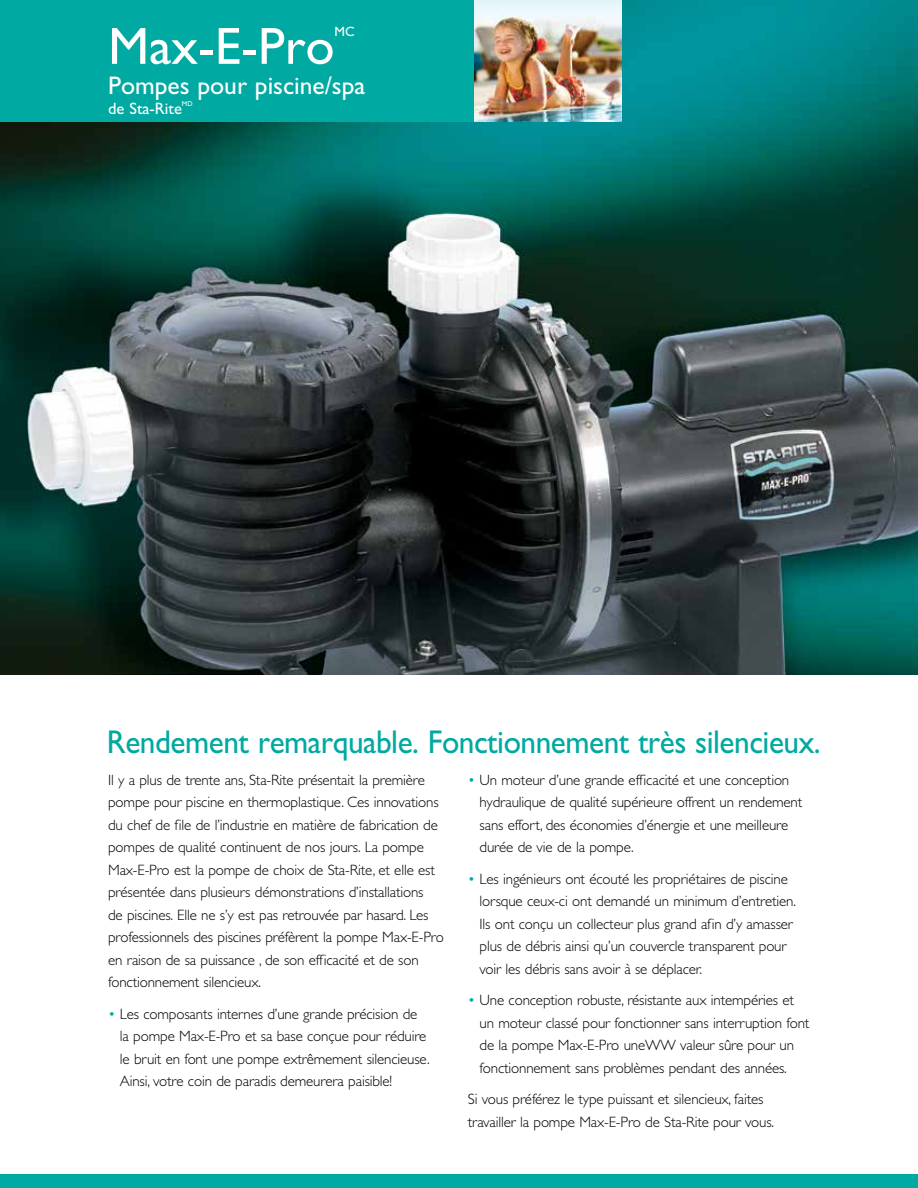
<style>
.page{position:relative;width:918px;height:1188px;background:#fff}
.page>*{position:absolute;margin:0;border:0;box-sizing:border-box;transform-origin:0 0}
.t1{font:52.5px "Gill Sans Std";color:#fff}
.t2{font:33px "Gill Sans Std";letter-spacing:-.015em;color:#00a9a1;scale:.95 1}
.t3{font:25.5px "Gill Sans Std";color:#fff}
.t4{font:16.5px "Gill Sans Std";color:#fff}
.t5{font:300 15px/22.5px "Gill Sans Std";letter-spacing:-.01em;color:#000}
.t6{font:13.5px "Gill Sans Std";color:#fff}
.t7{font:7.05px "Gill Sans Std";color:#fff}
.s1{color:#00a9a1}
</style>
<div class="page">
<img style="left:0;top:0;width:918px;height:675px">
<img style="left:473px;top:0;width:149px;height:122px">
<div style="left:0;top:0;width:473px;height:122px;background:#00a9a1"></div>
<div style="left:0;top:1174px;width:918px;height:14px;background:#00a9a1"></div>
<h1 class="t1" style="left:108px;top:16px;width:228px">Max-E-Pro</h1>
<p class="t6" style="left:335px;top:24px;width:22px">MC</p>
<h3 class="t3" style="left:108px;top:71px;width:259px">Pompes pour piscine/spa</h3>
<p class="t4" style="left:108px;top:99px;width:75px">de Sta-Rite</p>
<p class="t7" style="left:182px;top:99px;width:12px">MD</p>
<h2 class="t2" style="left:107px;top:723px;width:753px">Rendement remarquable. Fonctionnement très silencieux.</h2>
<p class="t5" style="left:108px;top:769px;width:337px">Il y a plus de trente ans, Sta-Rite présentait la première pompe pour piscine en thermoplastique. Ces innovations du chef de file de l’industrie en matière de fabrication de pompes de qualité continuent de nos jours. La pompe Max-E-Pro est la pompe de choix de Sta-Rite, et elle est présentée dans plusieurs démonstrations d’installations<br>de piscines. Elle ne s’y est pas retrouvée par hasard. Les professionnels des piscines préfèrent la pompe Max-E-Pro en raison de sa puissance , de son efficacité et de son fonctionnement silencieux.</p>
<p class="t5" style="left:120px;top:1003px;width:311px;text-indent:-12px"><span class="s1">•</span> Les composants internes d’une grande précision de la pompe Max-E-Pro et sa base conçue pour réduire le bruit en font une pompe extrêmement silencieuse.<br>Ainsi, votre coin de paradis demeurera paisible!</p>
<p class="t5" style="left:480px;top:769px;width:324px;text-indent:-12px"><span class="s1">•</span> Un moteur d’une grande efficacité et une conception hydraulique de qualité supérieure offrent un rendement sans effort, des économies d’énergie et une meilleure durée de vie de la pompe.</p>
<p class="t5" style="left:480px;top:868px;width:318px;text-indent:-12px"><span class="s1">•</span> Les ingénieurs ont écouté les propriétaires de piscine lorsque ceux-ci ont demandé un minimum d’entretien.<br>Ils ont conçu un collecteur plus grand afin d’y amasser plus de débris ainsi qu’un couvercle transparent pour voir les débris sans avoir à se déplacer.</p>
<p class="t5" style="left:480px;top:989px;width:331px;text-indent:-12px"><span class="s1">•</span> Une conception robuste, résistante aux intempéries et un moteur classé pour fonctionner sans interruption font de la pompe Max-E-Pro uneWW valeur sûre pour un fonctionnement sans problèmes pendant des années.</p>
<p class="t5" style="left:468px;top:1088px;width:308px">Si vous préférez le type puissant et silencieux, faites travailler la pompe Max-E-Pro de Sta-Rite pour vous.</p>
</div>
